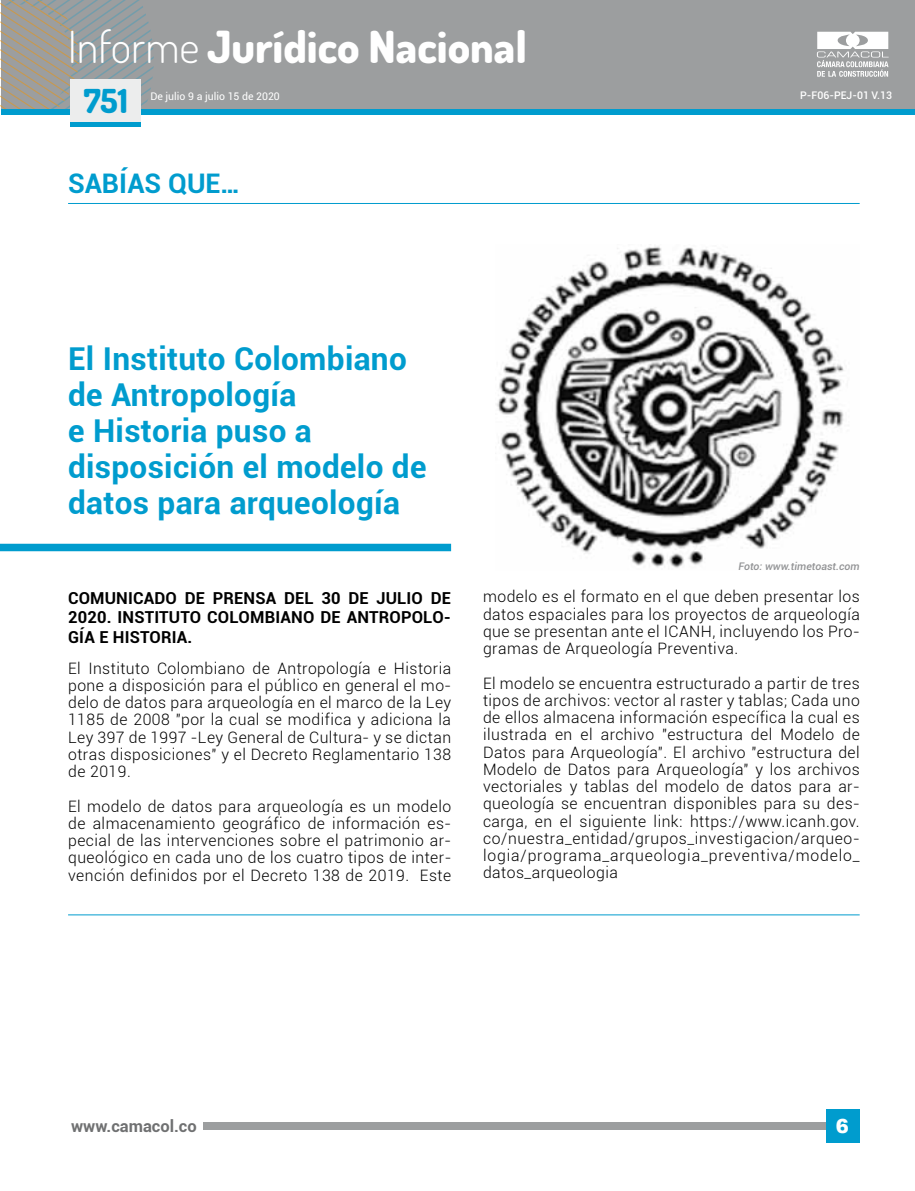
<style>
.page{position:relative;width:915px;height:1191px;background:#fff}
.page>*{position:absolute;margin:0;border:0;box-sizing:border-box;transform-origin:0 0}
.t1{font:800 44.25px "Dosis";color:#fff}
.t2{font:800 33px "Dosis";color:#009cce}
.t3{font:700 31.5px/36px "Roboto";letter-spacing:.01em;color:#009cce}
.t4{font:700 27px "Roboto";color:#009cce}
.t5{font:900 19.5px "Roboto";color:#fff}
.t6{font:900 19.5px "Arial";color:#fff}
.t7{font:700 16.5px/19.5px "Roboto";letter-spacing:.01em;color:#000;text-align:justify}
.t8{font:700 16.5px "Roboto";color:#707172}
.t9{font:300 15.75px/17.2px "Roboto";letter-spacing:.03em;color:#000;text-align:justify}
.t10{font:10.5px "Roboto";color:#fff}
.t11{font:italic 500 10.5px "Roboto";color:#929395}
.t12{font:500 10.5px "Roboto";color:#fff}
.s1{font-weight:300}
</style>
<div class="page">
<div style="left:203px;top:1122px;width:655px;height:7px;background:#9c9e9f"></div>
<div style="left:825px;top:1109px;width:33px;height:34px;background:#009cce"></div>
<div style="left:1px;top:0;width:913px;height:108px;background:#9c9e9f"></div>
<div style="left:1px;top:109px;width:913px;height:5px;background:#009cce"></div>
<svg style="left:1px;top:0;width:158px;height:109px"></svg>
<svg style="left:817px;top:32px;width:71px;height:45px"></svg>
<div style="left:70px;top:122px;width:70px;height:5px;background:#009cce"></div>
<div style="left:70px;top:79px;width:70px;height:43px;background:#eceded"></div>
<div style="left:0;top:544px;width:451px;height:7px;background:#009cce"></div>
<img style="left:496px;top:246px;width:348px;height:322px">
<hr style="left:68px;top:203px;width:791px;height:1px;background:#009cce">
<hr style="left:68px;top:914px;width:791px;height:1px;background:#009cce">
<h1 class="t1" style="left:68px;top:18px;width:460px"><span class="s1">Informe</span> Jurídico Nacional</h1>
<h2 class="t2" style="left:84px;top:80px;width:46px">751</h2>
<p class="t10" style="left:150px;top:89px;width:131px">De julio 9 a julio 15 de 2020</p>
<h3 class="t4" style="left:68px;top:164px;width:174px">Sabías que…</h3>
<h3 class="t3" style="left:68px;top:340px;width:360px">El Instituto Colombiano de Antropología<br>e Historia puso a disposición el modelo de datos para arqueología</h3>
<p class="t12" style="left:800px;top:87px;width:93px">P-F06-PEJ-01 V.13</p>
<p class="t11" style="left:738px;top:559px;width:123px">Foto: www.timetoast.com</p>
<p class="t7" style="left:68px;top:587px;width:384px">Comunicado de Prensa del 30 de julio de 2020. Instituto Colombiano de Antropolo&shy;gía E Historia.</p>
<p class="t9" style="left:68px;top:659px;width:384px">El Instituto Colombiano de Antropología e Historia pone a disposición para el público en general el mo&shy;delo de datos para arqueología en el marco de la Ley 1185 de 2008 "por la cual se modifica y adiciona la Ley 397 de 1997 -Ley General de Cultura- y se dictan otras disposiciones" y el Decreto Reglamentario 138 de 2019.</p>
<p class="t9" style="left:68px;top:796px;width:384px">El modelo de datos para arqueología es un modelo de almacenamiento geográfico de información es&shy;pecial de las intervenciones sobre el patrimonio ar&shy;queológico en cada uno de los cuatro tipos de inter&shy;vención definidos por el Decreto 138 de 2019. Este</p>
<p class="t9" style="left:483px;top:587px;width:378px">modelo es el formato en el que deben presentar los datos espaciales para los proyectos de arqueología que se presentan ante el ICANH, incluyendo los Pro&shy;gramas de Arqueología Preventiva.</p>
<p class="t9" style="left:483px;top:674px;width:378px">El modelo se encuentra estructurado a partir de tres tipos de archivos: vector al raster y tablas; Cada uno de ellos almacena información específica la cual es ilustrada en el archivo "estructura del Modelo de Datos para Arqueología". El archivo "estructura del Modelo de Datos para Arqueología" y los archivos vectoriales y tablas del modelo de datos para ar&shy;queología se encuentran disponibles para su des&shy;carga, en el siguiente link: https://www.icanh.gov. co/nuestra_entidad/grupos_investigacion/arqueo&shy;logia/programa_arqueologia_preventiva/modelo_ datos_arqueologia</p>
<p class="t6" style="left:835px;top:1111px;width:15px">6</p>
<p class="t8" style="left:71px;top:1114px;width:127px">www.camacol.co</p>
<p class="t5" style="left:836px;top:1114px;width:13px">1</p>
</div>
